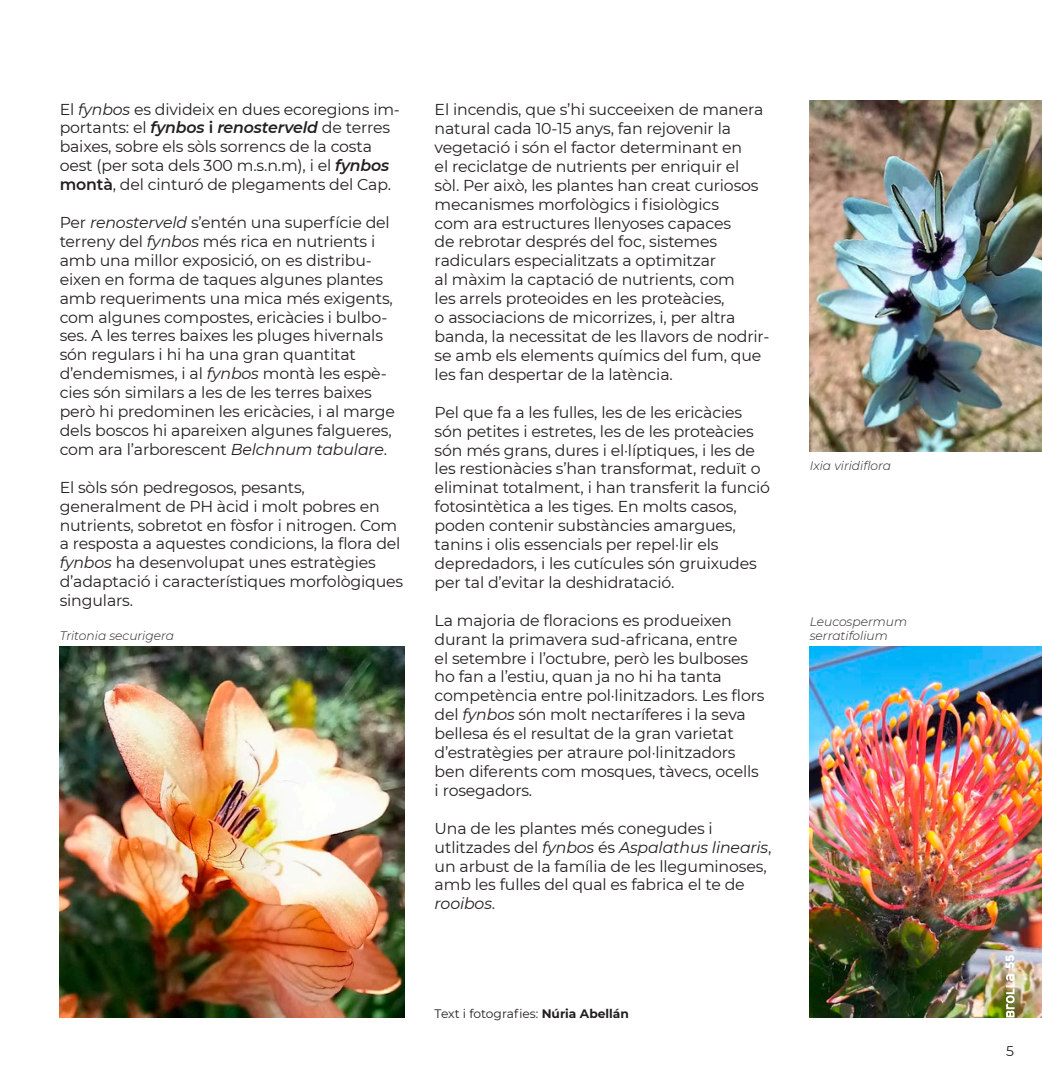
<style>
.page{position:relative;width:1042px;height:1092px;background:#fff}
.page>*{position:absolute;margin:0;border:0;box-sizing:border-box;transform-origin:0 0}
.t1{font:15.75px/18.9px "Montserrat";letter-spacing:-.01em;color:#231f20}
.t2{font:14.35px "Designal BW20";color:#fff}
.t3{font:14px "Montserrat";color:#231f20}
.t4{font:italic 300 12.25px "Montserrat";color:#231f20}
.t5{font:12.25px "Montserrat";color:#231f20}
.s1{font-style:italic}
.s2{font-weight:600;font-style:italic}
.s3{font-weight:600}
.s4{font-weight:700}
</style>
<div class="page">
<img style="left:810px;top:100px;width:232px;height:351px">
<img style="left:60px;top:647px;width:345px;height:370px">
<img style="left:810px;top:647px;width:232px;height:370px">
<svg style="left:1006px;top:974px;width:8px;height:43px"></svg>
<p class="t1" style="left:60px;top:99px;width:342px">El <span class="s1">fynbos</span> es divideix en dues ecoregions im&shy;portants: el <span class="s2">fynbos</span> <span class="s3">i</span> <span class="s2">renosterveld</span> de terres baixes, sobre els sòls sorrencs de la costa oest (per sota dels 300 m.s.n.m), i el <span class="s2">fynbos </span><span class="s3">montà</span>, del cinturó de plegaments del Cap.</p>
<p class="t1" style="left:60px;top:212px;width:337px">Per <span class="s1">renosterveld</span> s’entén una superfície del terreny del <span class="s1">fynbos</span> més rica en nutrients i amb una millor exposició, on es distribu&shy;eixen en forma de taques algunes plantes amb requeriments una mica més exigents, com algunes compostes, ericàcies i bulbo&shy;ses. A les terres baixes les pluges hivernals són regulars i hi ha una gran quantitat d’endemismes, i al <span class="s1">fynbos</span> montà les espè&shy;cies són similars a les de les terres baixes però hi predominen les ericàcies, i al marge dels boscos hi apareixen algunes falgueres, com ara l’arborescent <span class="s1">Belchnum tabulare</span>.</p>
<p class="t1" style="left:60px;top:477px;width:345px">El sòls són pedregosos, pesants, generalment de PH àcid i molt pobres en nutrients, sobretot en fòsfor i nitrogen. Com a resposta a aquestes condicions, la flora del <span class="s1">fynbos</span> ha desenvolupat unes estratègies d’adaptació i característiques morfològiques singulars.</p>
<p class="t1" style="left:435px;top:99px;width:336px">El incendis, que s’hi succeeixen de manera natural cada 10-15 anys, fan rejovenir la vegetació i són el factor determinant en<br>el reciclatge de nutrients per enriquir el<br>sòl. Per això, les plantes han creat curiosos mecanismes morfològics i fisiològics<br>com ara estructures llenyoses capaces<br>de rebrotar després del foc, sistemes radiculars especialitzats a optimitzar<br>al màxim la captació de nutrients, com<br>les arrels proteoides en les proteàcies,<br>o associacions de micorrizes, i, per altra banda, la necessitat de les llavors de nodrir&shy;se amb els elements químics del fum, que les fan despertar de la latència.</p>
<p class="t1" style="left:435px;top:402px;width:337px">Pel que fa a les fulles, les de les ericàcies són petites i estretes, les de les proteàcies són més grans, dures i el·líptiques, i les de les restionàcies s’han transformat, reduït o eliminat totalment, i han transferit la funció fotosintètica a les tiges. En molts casos, poden contenir substàncies amargues, tanins i olis essencials per repel·lir els depredadors, i les cutícules són gruixudes per tal d’evitar la deshidratació.</p>
<p class="t1" style="left:435px;top:610px;width:331px">La majoria de floracions es produeixen durant la primavera sud-africana, entre<br>el setembre i l’octubre, però les bulboses ho fan a l’estiu, quan ja no hi ha tanta competència entre pol·linitzadors. Les flors del <span class="s1">fynbos</span> són molt nectaríferes i la seva bellesa és el resultat de la gran varietat d’estratègies per atraure pol·linitzadors ben diferents com mosques, tàvecs, ocells i rosegadors.</p>
<p class="t1" style="left:435px;top:818px;width:338px">Una de les plantes més conegudes i utlitzades del <span class="s1">fynbos</span> és <span class="s1">Aspalathus linearis</span>, un arbust de la família de les lleguminoses, amb les fulles del qual es fabrica el te de <span class="s1">rooibos</span>.</p>
<p class="t4" style="left:810px;top:457px;width:83px">Ixia viridiflora</p>
<p class="t4" style="left:810px;top:613px;width:99px">Leucospermum</p>
<p class="t4" style="left:60px;top:627px;width:116px">Tritonia securigera</p>
<p class="t4" style="left:810px;top:627px;width:80px">serratifolium</p>
<p class="t5" style="left:435px;top:1004px;width:196px">Text i fotografies: <span class="s4">Núria Abellán</span></p>
<p class="t2" style="left:1002px;top:969px;width:16px;rotate:-90deg">55</p>
<p class="t3" style="left:1006px;top:1041px;width:9px">5</p>
</div>
